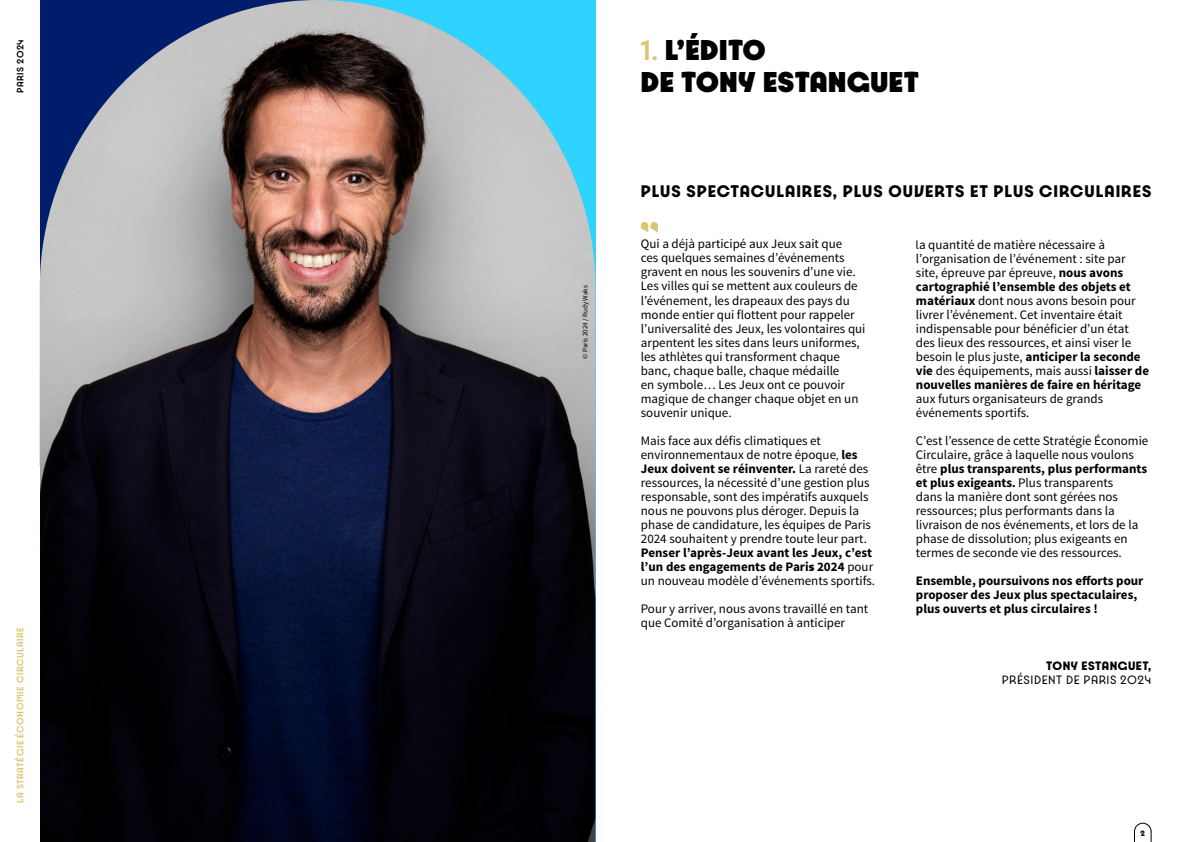
<style>
.page{position:relative;width:1191px;height:842px;background:#fff}
.page>*{position:absolute;margin:0;border:0;box-sizing:border-box;transform-origin:0 0}
.t1{font:900 30.8px/32.4px "Paris 2024";letter-spacing:.02em;color:#000}
.t2{font:700 18px "Paris 2024";letter-spacing:.055em;color:#000}
.t3{font:13px/14px "Source Sans Pro";color:#000}
.t4{font:700 13px/14px "Source Sans Pro";color:#000}
.t5{font:13px "Paris 2024";letter-spacing:.04em;color:#000}
.t6{font:700 13px "Paris 2024";letter-spacing:.04em;color:#000}
.t7{font:600 10px "Paris 2024";letter-spacing:.055em;color:#dbc56f}
.t8{font:600 10px "Paris 2024";letter-spacing:.045em;color:#000}
.t9{font:700 8.4px "Paris 2024";color:#000}
.t10{font:7px "Source Sans Pro";color:#000}
.s1{font-weight:600;color:#dbc56f}
.s2{font-family:"Paris 2024"}
.s3{font-weight:700}
.s4{font-family:"Paris 2024";font-weight:700}
.s5{font-weight:400}
</style>
<div class="page">
<img style="left:40px;top:0;width:555px;height:842px">
<svg style="left:641px;top:222px;width:17px;height:10px"></svg>
<svg style="left:1134px;top:823px;width:17px;height:19px"></svg>
<p class="t8" style="left:14px;top:93px;width:55px;rotate:-90deg">PARIS 2024</p>
<p class="t7" style="left:14px;top:802px;width:177px;rotate:-90deg">LA STRATÉGIE ÉCONOMIE CIRCULAIRE</p>
<p class="t10" style="left:581px;top:359px;width:75px;rotate:-90deg">© Paris 2024 / Rudy Waks</p>
<h1 class="t1" style="left:641px;top:32px;width:280px"><span class="s1">1.</span> L’ÉDITO<br>DE TONY ESTANGUET</h1>
<h2 class="t2" style="left:641px;top:180px;width:512px">PLUS SPECTACULAIRES, PLUS OUVERTS ET PLUS CIRCULAIRES</h2>
<p class="t3" style="left:916px;top:237px;width:235px"><span class="s2">l</span>a quantité de matière nécessaire à l’organisation de l’événement : site par site, épreuve par épreuve, <span class="s3">nous avons cartographié l’ensemble des objets et matériaux</span> dont nous avons besoin pour livrer l’événement. Cet inventaire était indispensable pour bénéficier d’un état des lieux des ressources, et ainsi viser le besoin le plus juste, <span class="s3">anticiper la seconde vie</span> des équipements, mais aussi <span class="s3">laisser de nouvelles manières de faire en héritage</span></p>
<p class="t3" style="left:916px;top:391px;width:189px">aux futurs organisateurs de grands événements sportifs.</p>
<p class="t3" style="left:916px;top:433px;width:234px">C’est l’essence de cette Stratégie Économie Circulaire, grâce à laquelle nous voulons être <span class="s3">plus transparents, plus performants et plus exigeants</span><span class="s4">.</span> Plus transparents<br>dans la manière dont sont gérées nos ressources; plus performants dans la livraison de nos événements, et lors de la phase de dissolution; plus exigeants en termes de seconde vie des ressources.</p>
<p class="t4" style="left:916px;top:574px;width:229px">Ensemble, poursuivons nos efforts pour proposer des Jeux plus spectaculaires, plus ouverts et plus circulaires !</p>
<p class="t3" style="left:641px;top:237px;width:226px">Qui a déjà participé aux Jeux sait que<br>ces quelques semaines d’événements gravent en nous les souvenirs d’une vie.<br>Les villes qui se mettent aux couleurs de l’événement, les drapeaux des pays du monde entier qui flottent pour rappeler l’universalité des Jeux, les volontaires qui arpentent les sites dans leurs uniformes, les athlètes qui transforment chaque banc, chaque balle, chaque médaille<br>en symbole… Les Jeux ont ce pouvoir magique de changer chaque objet en un souvenir unique.</p>
<p class="t3" style="left:641px;top:433px;width:232px">Mais face aux défis climatiques et environnementaux de notre époque<span class="s2">,</span> <span class="s3">les Jeux doivent se réinventer.</span> La rareté des ressources, la nécessité d’une gestion plus responsable, sont des impératifs auxquels nous ne pouvons plus déroger. Depuis la phase de candidature, les équipes de Paris 2024 souhaitent y prendre toute leur part.</p>
<p class="t4" style="left:641px;top:546px;width:236px">Penser l’après-Jeux avant les Jeux, c’est l’un des engagements de Pari<span class="s2">s</span> 2024 <span class="s5">pour un nouveau modèle d’événements sportifs.</span></p>
<p class="t3" style="left:641px;top:601px;width:229px">Pour y arriver, nous avons travaillé en tant que Comité d’organisation à anticiper</p>
<p class="t6" style="left:1046px;top:657px;width:107px">TONY ESTANGUET,</p>
<p class="t5" style="left:1002px;top:671px;width:151px">PRÉSIDENT DE PARIS 2024</p>
<p class="t9" style="left:1140px;top:828px;width:6px">2</p>
</div>
